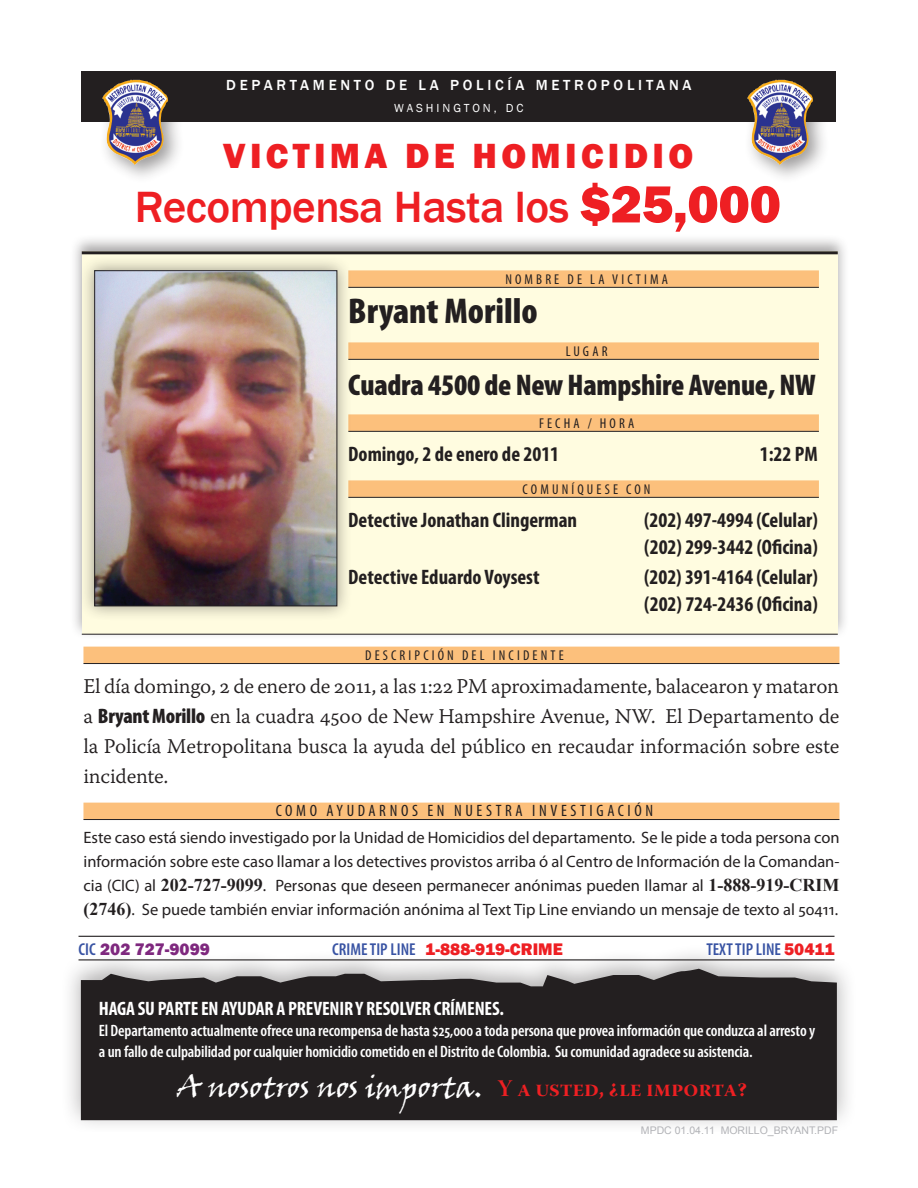
<style>
.page{position:relative;width:918px;height:1188px;background:#fff}
.page>*{position:absolute;margin:0;border:0;box-sizing:border-box;transform-origin:0 0}
.t1{font:500 45px "Franklin Gothic";letter-spacing:-.01em;color:#ee1f23}
.t2{font:800 36px "Franklin Gothic";letter-spacing:.12em;color:#ee1f23}
.t3{font:900 condensed 36px "Myriad Pro";color:#231f20}
.t4{font:900 condensed 30px "Myriad Pro";letter-spacing:-.01em;color:#231f20}
.t5{font:29.7px "Viner Hand ITC";color:#fff}
.t6{font:21px/30px "Warnock Pro Light Capt";letter-spacing:-.01em;color:#231f20;text-align:justify}
.t7{font:700 condensed 21px/27px "Myriad Pro";color:#231f20}
.t8{font:700 condensed 19.5px "Myriad Pro";letter-spacing:-.01em;color:#fff}
.t9{font:800 17.25px "Franklin Gothic";color:#ee1f23}
.t10{font:600 condensed 17.25px "Myriad Pro";color:#3853a3}
.t11{font:800 17.25px "Franklin Gothic";color:#7e287e}
.t12{font:16.5px/24px "Myriad Pro";color:#231f20;text-align:justify}
.t13{font:600 condensed 16.5px/21px "Myriad Pro";letter-spacing:-.01em;color:#fff}
.t14{font:condensed 16.5px "Myriad Pro";letter-spacing:.22em;color:#231f20}
.t15{font:500 15px "Franklin Gothic";letter-spacing:.25em;color:#fff}
.t16{font:condensed 14.25px "Myriad Pro";letter-spacing:.22em;color:#231f20}
.t17{font:12px "Franklin Gothic";letter-spacing:.25em;color:#fff}
.t18{font:10.5px "Arial";color:#b2b3b7}
.s1{font-weight:800;font-size:54px}
.s2{font-family:"Myriad Pro";font-weight:900;font-stretch:condensed}
.s3{font-family:"Times New Roman";font-weight:700;font-size:18px}
.s4{font-family:"Myriad Pro";font-weight:600;font-stretch:condensed;color:#3853a3}
.s5{font-family:"Franklin Gothic";font-weight:800;font-stretch:normal;color:#ee1f23}
.s6{font-family:"Warnock Pro Bold Disp";font-size:23.85px;color:#ee1f23}
</style>
<div class="page">
<div style="left:59px;top:941px;width:797px;height:191px;background:#231f20;opacity:.35"></div>
<div style="left:81px;top:969px;width:756px;height:151px;background:#231f20"></div>
<hr style="left:79px;top:936px;width:756px;height:1px;background:#231f20">
<hr style="left:79px;top:959px;width:756px;height:1px;background:#231f20">
<div style="left:82px;top:71px;width:754px;height:50px;background:#231f20"></div>
<div style="left:93px;top:70px;width:94px;height:114px;background:#231f20;opacity:.45"></div>
<img style="left:102px;top:80px;width:68px;height:85px">
<div style="left:738px;top:70px;width:94px;height:114px;background:#231f20;opacity:.45"></div>
<img style="left:747px;top:80px;width:68px;height:85px">
<div style="left:70px;top:233px;width:779px;height:406px;background:#231f20;opacity:.4"></div>
<div style="left:82px;top:251px;width:756px;height:383px;background:#fffce0"></div>
<hr style="left:82px;top:251px;width:756px;height:3px;background:#231f20">
<hr style="left:82px;top:634px;width:756px;height:1px;background:#231f20">
<div style="left:83px;top:647px;width:756px;height:16px;background:#fcc07c"></div>
<hr style="left:83px;top:663px;width:756px;height:1px;background:#231f20">
<div style="left:83px;top:803px;width:756px;height:16px;background:#fcc07c"></div>
<hr style="left:83px;top:819px;width:756px;height:1px;background:#231f20">
<div style="left:348px;top:270px;width:471px;height:17px;background:#fcc07c"></div>
<hr style="left:348px;top:287px;width:471px;height:1px;background:#231f20">
<div style="left:348px;top:342px;width:471px;height:17px;background:#fcc07c"></div>
<hr style="left:348px;top:359px;width:471px;height:1px;background:#231f20">
<div style="left:348px;top:414px;width:471px;height:17px;background:#fcc07c"></div>
<hr style="left:348px;top:431px;width:471px;height:1px;background:#231f20">
<div style="left:348px;top:480px;width:471px;height:17px;background:#fcc07c"></div>
<hr style="left:348px;top:497px;width:471px;height:1px;background:#231f20">
<div style="left:78px;top:254px;width:274px;height:367px;background:#231f20;opacity:.45"></div>
<img style="left:96px;top:272px;width:239px;height:332px">
<div style="left:94px;top:270px;width:243px;height:336px;border:1px solid #231f20"></div>
<p class="t15" style="left:226px;top:76px;width:467px">DEPARTAMENTO DE LA POLICÍA METROPOLITANA</p>
<p class="t17" style="left:394px;top:101px;width:131px">WASHINGTON, DC</p>
<h2 class="t2" style="left:223px;top:133px;width:472px">VICTIMA DE HOMICIDIO</h2>
<h1 class="t1" style="left:135px;top:180px;width:648px">Recompensa Hasta los <span class="s1">$25,000</span></h1>
<p class="t16" style="left:505px;top:271px;width:115px">NO MBRE DE LA VICTI</p>
<p class="t16" style="left:650px;top:271px;width:19px">MA</p>
<h2 class="t3" style="left:348px;top:288px;width:191px">Bryant Morillo</h2>
<p class="t16" style="left:566px;top:343px;width:10px">LUGAR</p>
<h3 class="t4" style="left:348px;top:366px;width:469px">Cuadra 4500 de New Hampshire Avenue, NW</h3>
<p class="t16" style="left:539px;top:415px;width:8px">FEC</p>
<p class="t16" style="left:564px;top:415px;width:55px">HA / HORA</p>
<p class="t7" style="left:348px;top:440px;width:212px">Domingo, 2 de enero de 2011</p>
<p class="t7" style="left:760px;top:440px;width:60px">1:22 PM</p>
<p class="t16" style="left:523px;top:481px;width:73px">CO MUN ÍQUESE</p>
<p class="t16" style="left:626px;top:481px;width:9px">CON</p>
<p class="t7" style="left:348px;top:506px;width:230px">Detective Jonathan Clingerman</p>
<p class="t7" style="left:644px;top:506px;width:175px">(202) 497-4994 (Celular) (202) 299-3442 (Oficina)</p>
<p class="t7" style="left:348px;top:563px;width:193px">Detective Eduardo Voysest</p>
<p class="t7" style="left:644px;top:563px;width:175px">(202) 391-4164 (Celular) (202) 724-2436 (Oficina)</p>
<p class="t16" style="left:365px;top:647px;width:18px">DESCRIPCI</p>
<p class="t16" style="left:438px;top:647px;width:63px">ÓN DEL INCI</p>
<p class="t16" style="left:523px;top:647px;width:18px">DENTE</p>
<p class="t6" style="left:83px;top:671px;width:758px">El día domingo, 2 de enero de 2011, a las 1:22 PM aproximadamente, balacearon y mataron a <span class="s2">Bryant Morillo</span> en la cuadra 4500 de New Hampshire Avenue, NW. El Departamento de la Policía Metropolitana busca la ayuda del público en recaudar información sobre este incidente.</p>
<p class="t14" style="left:276px;top:801px;width:104px">CO MO AYU DARNOS</p>
<p class="t14" style="left:427px;top:801px;width:38px">EN NUESTRA</p>
<p class="t14" style="left:532px;top:801px;width:10px">INVESTIGACI</p>
<p class="t14" style="left:635px;top:801px;width:18px">ÓN</p>
<p class="t12" style="left:83px;top:825px;width:758px">Este caso está siendo investigado por la Unidad de Homicidios del departamento. Se le pide a toda persona con información sobre este caso llamar a los detectives provistos arriba ó al Centro de Información de la Comandan&shy;cia (CIC) al <span class="s3">202-727-9099</span>. Personas que deseen permanecer anónimas pueden llamar al <span class="s3">1-888-919-CRIM (2746)</span>. Se puede también enviar información anónima al Text Tip Line enviando un mensaje de texto al 50411.</p>
<p class="t11" style="left:79px;top:938px;width:133px"><span class="s4">CIC</span> 202 727-9099</p>
<p class="t9" style="left:332px;top:938px;width:232px"><span class="s4">CRIME TIP LINE</span> 1-888-919-CRIME</p>
<p class="t10" style="left:706px;top:939px;width:130px">TEXT TIP LINE <span class="s5">50411</span></p>
<p class="t8" style="left:99px;top:996px;width:407px">HAGA SU PARTE EN AYUDAR A PREVENIR Y RESOLVER CRÍMENES.</p>
<p class="t13" style="left:99px;top:1020px;width:718px">El Departamento actualmente ofrece una recompensa de hasta $25,000 a toda persona que provea información que conduzca al arresto y a un fallo de culpabilidad por cualquier homicidio cometido en el Distrito de Colombia. Su comunidad agradece su asistencia.</p>
<h3 class="t5" style="left:177px;top:1068px;width:571px">A nosotros nos importa. <span class="s6">Y a usted, ¿le importa?</span></h3>
<p class="t18" style="left:641px;top:1123px;width:199px">MPDC 01.04.11 MORILLO_BRYANT.PDF</p>
</div>
